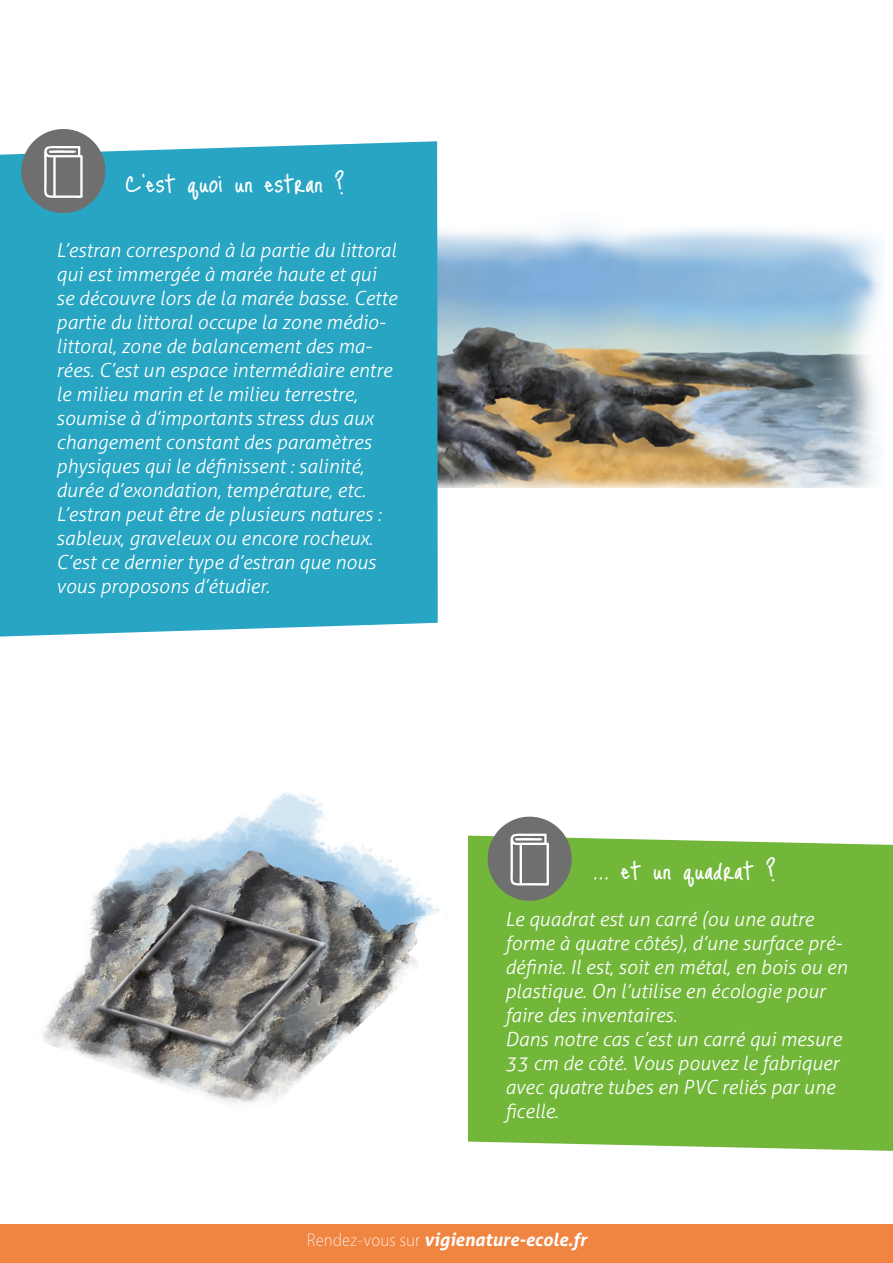
<style>
.page{position:relative;width:893px;height:1263px;background:#fff}
.page>*{position:absolute;margin:0;border:0;box-sizing:border-box;transform-origin:0 0}
.t1{font:39px "Just Me Again Down Here";color:#fff}
.t2{font:italic 300 19.5px/24px "Aller";color:#fff}
.t3{font:italic 700 18px "Aller";color:#fff}
.s1{font-family:"Vegur";font-weight:300;font-style:normal}
</style>
<div class="page">
<img style="left:438px;top:225px;width:445px;height:262px">
<div style="left:468px;top:835px;width:425px;height:316px;background:#72b73a"></div>
<div style="left:0;top:1224px;width:893px;height:39px;background:#f08441"></div>
<div style="left:0;top:141px;width:438px;height:495px;background:#27a5c3"></div>
<div style="left:21px;top:129px;width:84px;height:84px;background:#706f6f;border-radius:50%"></div>
<div style="left:488px;top:817px;width:84px;height:84px;background:#706f6f;border-radius:50%"></div>
<svg style="left:44px;top:146px;width:39px;height:52px"></svg>
<svg style="left:510px;top:833px;width:39px;height:53px"></svg>
<img style="left:43px;top:792px;width:404px;height:312px">
<h1 class="t1" style="left:126px;top:159px;width:220px">C’est quoi un estran ?</h1>
<p class="t2" style="left:56px;top:238px;width:342px">L’estran correspond à la partie du littoral qui est immergée à marée haute et qui se découvre lors de la marée basse. Cette partie du littoral occupe la zone médio&shy;littoral, zone de balancement des ma&shy;rées. C’est un espace intermédiaire entre le milieu marin et le milieu terrestre, soumise à d’importants stress dus aux changement constant des paramètres physiques qui le définissent : salinité, durée d’exondation, température, etc.<br>L’estran peut être de plusieurs natures : sableux, graveleux ou encore rocheux.<br>C’est ce dernier type d’estran que nous vous proposons d’étudier.</p>
<h1 class="t1" style="left:593px;top:847px;width:185px">... et un quadrat ?</h1>
<p class="t2" style="left:505px;top:907px;width:344px">Le quadrat est un carré (ou une autre forme à quatre côtés), d’une surface pré&shy;définie. Il est, soit en métal, en bois ou en plastique. On l’utilise en écologie pour faire des inventaires.<br>Dans notre cas c’est un carré qui mesure 33 cm de côté. Vous pouvez le fabriquer avec quatre tubes en PVC reliés par une ficelle.</p>
<p class="t3" style="left:307px;top:1228px;width:281px"><span class="s1">Rendez-vous sur</span> vigienature-ecole.fr</p>
</div>
